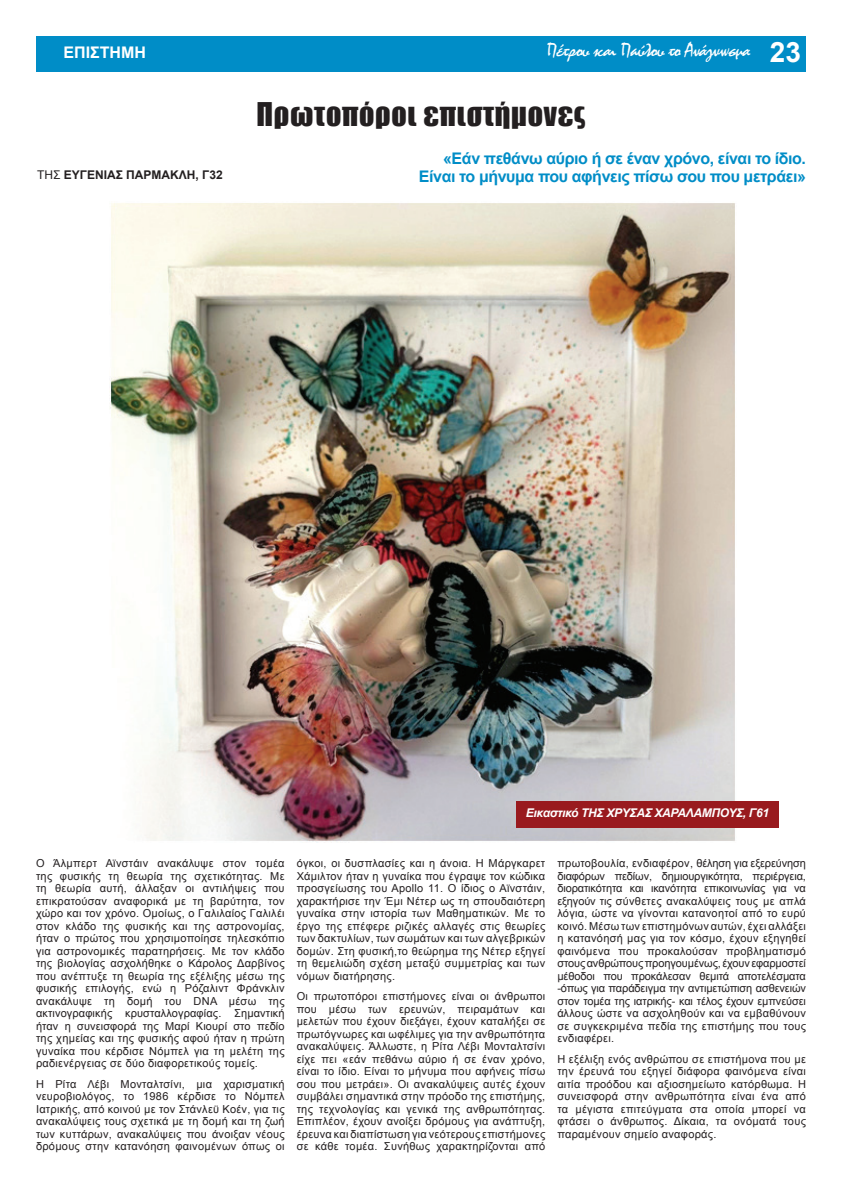
<style>
.page{position:relative;width:842px;height:1191px;background:#fff}
.page>*{position:absolute;margin:0;border:0;box-sizing:border-box;transform-origin:0 0}
.t1{font:30px "Impact";letter-spacing:.025em;color:#231f20}
.t2{font:20px "Mistral";letter-spacing:-.025em;color:#fff}
.t3{font:700 16px/17.3px "Arial";letter-spacing:-.025em;color:#008dc7;text-align:right}
.t4{font:700 16px "Arial";color:#fff}
.t5{font:italic 700 12px "Arial";letter-spacing:-.025em;color:#fff}
.t6{font:700 12px "Arial";color:#231f20}
.t7{font:11px/12.5px "Arial";letter-spacing:.025em;color:#231f20;text-align:justify}
.s1{font-family:"Arial";font-weight:700;font-size:28px}
.s2{font-weight:400}
</style>
<div class="page">
<div style="left:36px;top:36px;width:770px;height:35px;background:#008dc7"></div>
<img style="left:110px;top:203px;width:625px;height:639px">
<div style="left:517px;top:801px;width:262px;height:27px;background:#991a1e"></div>
<h3 class="t4" style="left:64px;top:41px;width:84px">ΕΠΙΣΤΗΜΗ</h3>
<h2 class="t2" style="left:547px;top:38px;width:256px">Πέτρου και Πaύλου το Ανάγνωσμα <span class="s1">23</span></h2>
<p class="t6" style="left:37px;top:167px;width:187px"><span class="s2">ΤΗΣ</span> ΕΥΓΕΝΙΑΣ ΠΑΡΜΑΚΛΗ, Γ32</p>
<h1 class="t1" style="left:256px;top:91px;width:331px">Πρωτοπόροι επιστήμονες</h1>
<h3 class="t3" style="left:419px;top:150px;width:389px">«Εάν πεθάνω αύριο ή σε έναν χρόνο, είναι το ίδιο.<br>Είναι το μήνυμα που αφήνεις πίσω σου που μετράει»</h3>
<p class="t5" style="left:526px;top:805px;width:245px">Εικαστικό ΤΗΣ ΧΡΥΣΑΣ ΧΑΡΑΛΑΜΠΟΥΣ, Γ61</p>
<p class="t7" style="left:36px;top:857px;width:250px">Ο Άλμπερτ Αϊνστάιν ανακάλυψε στον τομέα της φυσικής τη θεωρία της σχετικότητας. Με τη θεωρία αυτή, άλλαξαν οι αντιλήψεις που επικρατούσαν αναφορικά με τη βαρύτητα, τον χώρο και τον χρόνο. Ομοίως, ο Γαλιλαίος Γαλιλέι στον κλάδο της φυσικής και της αστρονομίας, ήταν ο πρώτος που χρησιμοποίησε τηλεσκόπιο για αστρονομικές παρατηρήσεις. Με τον κλάδο της βιολογίας ασχολήθηκε ο Κάρολος Δαρβίνος που ανέπτυξε τη θεωρία της εξέλιξης μέσω της φυσικής επιλογής, ενώ η Ρόζαλιντ Φράνκλιν ανακάλυψε τη δομή του DNA μέσω της ακτινογραφικής κρυσταλλογραφίας. Σημαντική ήταν η συνεισφορά της Μαρί Κιουρί στο πεδίο της χημείας και της φυσικής αφού ήταν η πρώτη γυναίκα που κέρδισε Νόμπελ για τη μελέτη της ραδιενέργειας σε δύο διαφορετικούς τομείς.</p>
<p class="t7" style="left:36px;top:1077px;width:250px">Η Ρίτα Λέβι Μονταλτσίνι, μια χαρισματική νευροβιολόγος, το 1986 κέρδισε το Νόμπελ Ιατρικής, από κοινού με τον Στάνλεϋ Κοέν, για τις ανακαλύψεις τους σχετικά με τη δομή και τη ζωή των κυττάρων, ανακαλύψεις που άνοιξαν νέους δρόμους στην κατανόηση φαινομένων όπως οι</p>
<p class="t7" style="left:297px;top:857px;width:250px">όγκοι, οι δυσπλασίες και η άνοια. Η Μάργκαρετ Χάμιλτον ήταν η γυναίκα που έγραψε τον κώδικα προσγείωσης του Apollo 11. Ο ίδιος ο Αϊνστάιν, χαρακτήρισε την Έμι Νέτερ ως τη σπουδαιότερη γυναίκα στην ιστορία των Μαθηματικών. Με το έργο της επέφερε ριζικές αλλαγές στις θεωρίες των δακτυλίων, των σωμάτων και των αλγεβρικών δομών. Στη φυσική,το θεώρημα της Νέτερ εξηγεί τη θεμελιώδη σχέση μεταξύ συμμετρίας και των νόμων διατήρησης.</p>
<p class="t7" style="left:297px;top:990px;width:250px">Οι πρωτοπόροι επιστήμονες είναι οι άνθρωποι που μέσω των ερευνών, πειραμάτων και μελετών που έχουν διεξάγει, έχουν καταλήξει σε πρωτόγνωρες και ωφέλιμες για την ανθρωπότητα ανακαλύψεις. Άλλωστε, η Ρίτα Λέβι Μονταλτσίνι είχε πει «εάν πεθάνω αύριο ή σε έναν χρόνο, είναι το ίδιο. Είναι το μήνυμα που αφήνεις πίσω σου που μετράει». Οι ανακαλύψεις αυτές έχουν συμβάλει σημαντικά στην πρόοδο της επιστήμης, της τεχνολογίας και γενικά της ανθρωπότητας.<br>Επιπλέον, έχουν ανοίξει δρόμους για ανάπτυξη, έρευνα και διαπίστωση για νεότερους επιστήμονες σε κάθε τομέα. Συνήθως χαρακτηρίζονται από</p>
<p class="t7" style="left:557px;top:857px;width:250px">πρωτοβουλία, ενδιαφέρον, θέληση για εξερεύνηση διαφόρων πεδίων, δημιουργικότητα, περιέργεια, διορατικότητα και ικανότητα επικοινωνίας για να εξηγούν τις σύνθετες ανακαλύψεις τους με απλά λόγια, ώστε να γίνονται κατανοητοί από το ευρύ κοινό. Μέσω των επιστημόνων αυτών, έχει αλλάξει η κατανόησή μας για τον κόσμο, έχουν εξηγηθεί φαινόμενα που προκαλούσαν προβληματισμό στους ανθρώπους προηγουμένως, έχουν εφαρμοστεί μέθοδοι που προκάλεσαν θεμιτά αποτελέσματα -όπως για παράδειγμα την αντιμετώπιση ασθενειών στον τομέα της ιατρικής- και τέλος έχουν εμπνεύσει άλλους ώστε να ασχοληθούν και να εμβαθύνουν σε συγκεκριμένα πεδία της επιστήμης που τους ενδιαφέρει.</p>
<p class="t7" style="left:557px;top:1052px;width:250px">Η εξέλιξη ενός ανθρώπου σε επιστήμονα που με την έρευνά του εξηγεί διάφορα φαινόμενα είναι αιτία προόδου και αξιοσημείωτο κατόρθωμα. Η συνεισφορά στην ανθρωπότητα είναι ένα από τα μέγιστα επιτεύγματα στα οποία μπορεί να φτάσει ο άνθρωπος. Δίκαια, τα ονόματά τους παραμένουν σημείο αναφοράς.</p>
</div>
